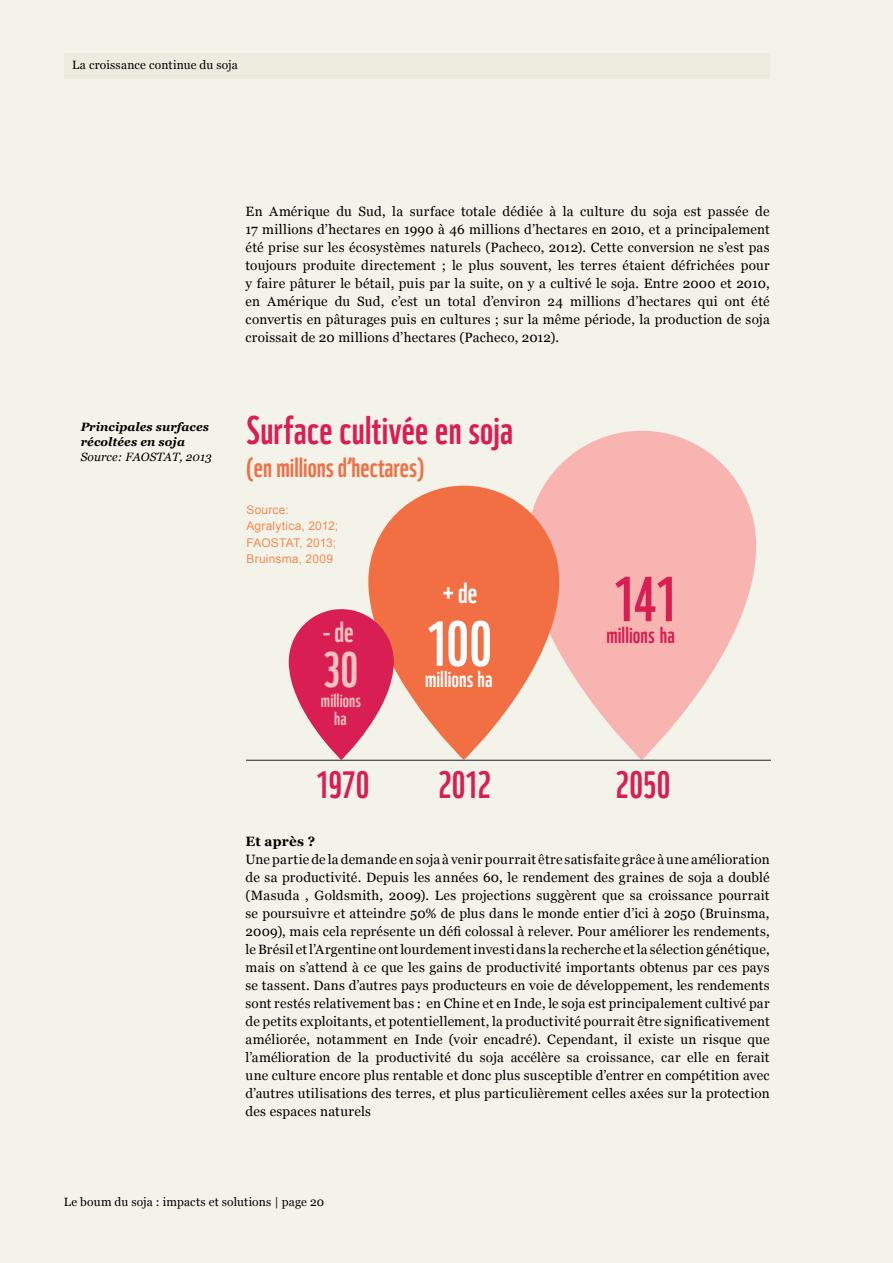
<style>
.page{position:relative;width:893px;height:1263px;background:#f4f3ea}
.page>*{position:absolute;margin:0;border:0;box-sizing:border-box;transform-origin:0 0}
.t1{font:61.65px "WWF";color:#d81e53}
.t2{font:61.65px "WWF";color:#fff}
.t3{font:48.45px "WWF";color:#f8c2be}
.t4{font:39px "WWF";letter-spacing:.01em;color:#da1e53}
.t5{font:37.05px "WWF";letter-spacing:-.005em;color:#d81e53}
.t6{font:28.35px "WWF";color:#f8c2be}
.t7{font:28.35px "WWF";color:#fff}
.t8{font:27px "WWF";color:#ee7044}
.t9{font:22.5px "WWF";letter-spacing:.005em;color:#d81e53}
.t10{font:22.5px "WWF";letter-spacing:.005em;color:#fff}
.t11{font:18.45px/17.2px "WWF";letter-spacing:.005em;color:#f8c2be;text-align:center}
.t12{font:13.5px/18px "Georgia";letter-spacing:.02em;color:#000;text-align:justify}
.t13{font:700 13.5px "Georgia";letter-spacing:.02em;color:#000}
.t14{font:12px "Georgia";letter-spacing:.015em;color:#000}
.t15{font:12px/16.5px "Arial";letter-spacing:.015em;color:#f28b51}
.t16{font:italic 700 12px/15px "Georgia";letter-spacing:.005em;color:#000}
.t17{font:italic 12px "Georgia";letter-spacing:.005em;color:#000}
</style>
<div class="page">
<div style="left:64px;top:53px;width:706px;height:26px;background:#edebdd"></div>
<svg style="left:527px;top:431px;width:229px;height:329px;fill:#f7b4b0"></svg>
<hr style="left:246px;top:760px;width:524px;height:1px;background:#231f20">
<svg style="left:368px;top:486px;width:191px;height:274px;background:#f1825c"></svg>
<svg style="left:289px;top:609px;width:105px;height:151px;fill:#d81e53"></svg>
<p class="t14" style="left:72px;top:56px;width:167px">La croissance continue du soja</p>
<p class="t16" style="left:81px;top:419px;width:130px">Principales surfaces récoltées en soja</p>
<p class="t17" style="left:81px;top:448px;width:133px">Source: FAOSTAT, 2013</p>
<p class="t12" style="left:246px;top:202px;width:526px">En Amérique du Sud, la surface totale dédiée à la culture du soja est passée de 17 millions d’hectares en 1990 à 46 millions d’hectares en 2010, et a principalement été prise sur les écosystèmes naturels (Pacheco, 2012). Cette conversion ne s’est pas toujours produite directement ; le plus souvent, les terres étaient défrichées pour y faire pâturer le bétail, puis par la suite, on y a cultivé le soja. Entre 2000 et 2010, en Amérique du Sud, c’est un total d’environ 24 millions d’hectares qui ont été convertis en pâturages puis en cultures ; sur la même période, la production de soja croissait de 20 millions d’hectares (Pacheco, 2012).</p>
<h3 class="t4" style="left:246px;top:399px;width:268px">Surface cultivée en soja</h3>
<h3 class="t8" style="left:246px;top:446px;width:180px">(en millions d’hectares)</h3>
<p class="t15" style="left:246px;top:502px;width:93px">Source:<br>Agralytica, 2012;<br>FAOSTAT, 2013;<br>Bruinsma, 2009</p>
<h3 class="t6" style="left:323px;top:610px;width:32px">- de</h3>
<h2 class="t3" style="left:323px;top:631px;width:37px">30</h2>
<h3 class="t11" style="left:321px;top:690px;width:41px">millions ha</h3>
<h3 class="t5" style="left:316px;top:756px;width:55px">1970</h3>
<h3 class="t7" style="left:443px;top:571px;width:36px">+ de</h3>
<h1 class="t2" style="left:425px;top:595px;width:68px">100</h1>
<h3 class="t10" style="left:425px;top:661px;width:69px">millions ha</h3>
<h3 class="t5" style="left:438px;top:756px;width:55px">2012</h3>
<h1 class="t1" style="left:612px;top:551px;width:66px">141</h1>
<h3 class="t9" style="left:606px;top:617px;width:70px">millions ha</h3>
<h3 class="t5" style="left:616px;top:756px;width:56px">2050</h3>
<p class="t13" style="left:246px;top:831px;width:71px">Et après ?</p>
<p class="t12" style="left:246px;top:850px;width:526px">Une partie de la demande en soja à venir pourrait être satisfaite grâce à une amélioration de sa productivité. Depuis les années 60, le rendement des graines de soja a doublé (Masuda , Goldsmith, 2009). Les projections suggèrent que sa croissance pourrait se poursuivre et atteindre 50% de plus dans le monde entier d’ici à 2050 (Bruinsma, 2009), mais cela représente un défi colossal à relever. Pour améliorer les rendements, le Brésil et l’Argentine ont lourdement investi dans la recherche et la sélection génétique, mais on s’attend à ce que les gains de productivité importants obtenus par ces pays se tassent. Dans d’autres pays producteurs en voie de développement, les rendements sont restés relativement bas : en Chine et en Inde, le soja est principalement cultivé par de petits exploitants, et potentiellement, la productivité pourrait être significativement améliorée, notamment en Inde (voir encadré). Cependant, il existe un risque que l’amélioration de la productivité du soja accélère sa croissance, car elle en ferait une culture encore plus rentable et donc plus susceptible d’entrer en compétition avec d’autres utilisations des terres, et plus particulièrement celles axées sur la protection des espaces naturels</p>
<p class="t14" style="left:64px;top:1193px;width:262px">Le boum du soja : impacts et solutions | page 20</p>
</div>
